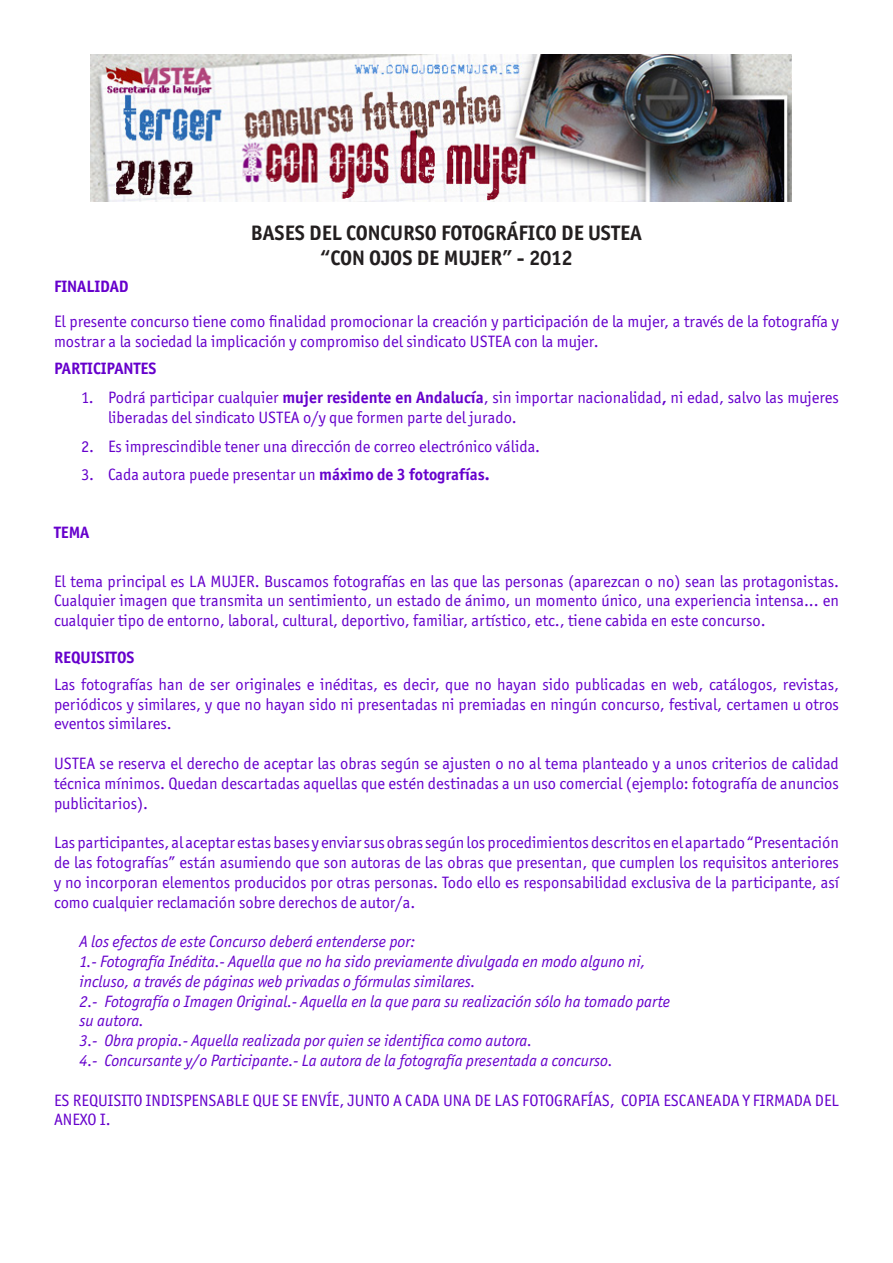
<style>
.page{position:relative;width:893px;height:1263px;background:#fff}
.page>*{position:absolute;margin:0;border:0;box-sizing:border-box;transform-origin:0 0}
.t1{font:700 21px "Officina Sans ITC";color:#231f20}
.Párrafo_de_lista{font:16.5px/19.8px "Officina Sans ITC";color:#60c;text-align:justify}
.t2{font:italic 16.5px "Officina Sans ITC";color:#60c}
.Párrafo_de_lista-2{font:700 16.5px "Officina Sans ITC";color:#60c}
.s1{font-weight:700}
</style>
<div class="page">
<img style="left:91px;top:54px;width:701px;height:147px">
<p class="t1" style="left:251px;top:220px;width:392px">BASES DEL CONCURSO FOTOGRÁFICO DE USTEA</p>
<p class="t1" style="left:320px;top:245px;width:254px">“CON OJOS DE MUJER” - 2012</p>
<p class="Párrafo_de_lista-2" style="left:54px;top:276px;width:76px">FINALIDAD</p>
<p class="Párrafo_de_lista" style="left:54px;top:311px;width:786px">El presente concurso tiene como finalidad promocionar la creación y participación de la mujer, a través de la fotografía y mostrar a la sociedad la implicación y compromiso del sindicato USTEA con la mujer.</p>
<p class="Párrafo_de_lista-2" style="left:54px;top:358px;width:104px">PARTICIPANTES</p>
<p class="Párrafo_de_lista" style="left:108px;top:387px;width:732px;text-indent:-27px">1. Podrá participar cualquier <span class="s1">mujer residente en Andalucía</span>, sin importar nacionalidad<span class="s1">,</span> ni edad, salvo las mujeres liberadas del sindicato USTEA o/y que formen parte del jurado.</p>
<p class="Párrafo_de_lista" style="left:81px;top:436px;width:461px">2. Es imprescindible tener una dirección de correo electrónico válida.</p>
<p class="Párrafo_de_lista" style="left:81px;top:465px;width:410px">3. Cada autora puede presentar un <span class="s1">máximo de 3 fotografías.</span></p>
<p class="Párrafo_de_lista-2" style="left:54px;top:522px;width:37px">TEMA</p>
<p class="Párrafo_de_lista" style="left:54px;top:571px;width:786px">El tema principal es LA MUJER. Buscamos fotografías en las que las personas (aparezcan o no) sean las protagonistas.<br>Cualquier imagen que transmita un sentimiento, un estado de ánimo, un momento único, una experiencia intensa... en cualquier tipo de entorno, laboral, cultural, deportivo, familiar, artístico, etc., tiene cabida en este concurso.</p>
<p class="Párrafo_de_lista-2" style="left:54px;top:647px;width:82px">REQUISITOS</p>
<p class="Párrafo_de_lista" style="left:54px;top:674px;width:786px">Las fotografías han de ser originales e inéditas, es decir, que no hayan sido publicadas en web, catálogos, revistas, periódicos y similares, y que no hayan sido ni presentadas ni premiadas en ningún concurso, festival, certamen u otros eventos similares.</p>
<p class="Párrafo_de_lista" style="left:54px;top:753px;width:786px">USTEA se reserva el derecho de aceptar las obras según se ajusten o no al tema planteado y a unos criterios de calidad técnica mínimos. Quedan descartadas aquellas que estén destinadas a un uso comercial (ejemplo: fotografía de anuncios publicitarios).</p>
<p class="Párrafo_de_lista" style="left:54px;top:833px;width:787px">Las participantes, al aceptar estas bases y enviar sus obras según los procedimientos descritos en el apartado “Presentación de las fotografías” están asumiendo que son autoras de las obras que presentan, que cumplen los requisitos anteriores y no incorporan elementos producidos por otras personas. Todo ello es responsabilidad exclusiva de la participante, así como cualquier reclamación sobre derechos de autor/a.</p>
<p class="t2" style="left:80px;top:932px;width:337px">A los efectos de este Concurso deberá entenderse por:</p>
<p class="t2" style="left:80px;top:952px;width:568px">1.- Fotografía Inédita.- Aquella que no ha sido previamente divulgada en modo alguno ni,</p>
<p class="t2" style="left:80px;top:972px;width:398px">incluso, a través de páginas web privadas o fórmulas similares.</p>
<p class="t2" style="left:80px;top:992px;width:592px">2.- Fotografía o Imagen Original.- Aquella en la que para su realización sólo ha tomado parte</p>
<p class="t2" style="left:80px;top:1012px;width:66px">su autora.</p>
<p class="t2" style="left:80px;top:1031px;width:454px">3.- Obra propia.- Aquella realizada por quien se identifica como autora.</p>
<p class="t2" style="left:80px;top:1051px;width:535px">4.- Concursante y/o Participante.- La autora de la fotografía presentada a concurso.</p>
<p class="Párrafo_de_lista" style="left:54px;top:1090px;width:786px">ES REQUISITO INDISPENSABLE QUE SE ENVÍE, JUNTO A CADA UNA DE LAS FOTOGRAFÍAS, COPIA ESCANEADA Y FIRMADA DEL<br>ANEXO I.</p>
</div>
